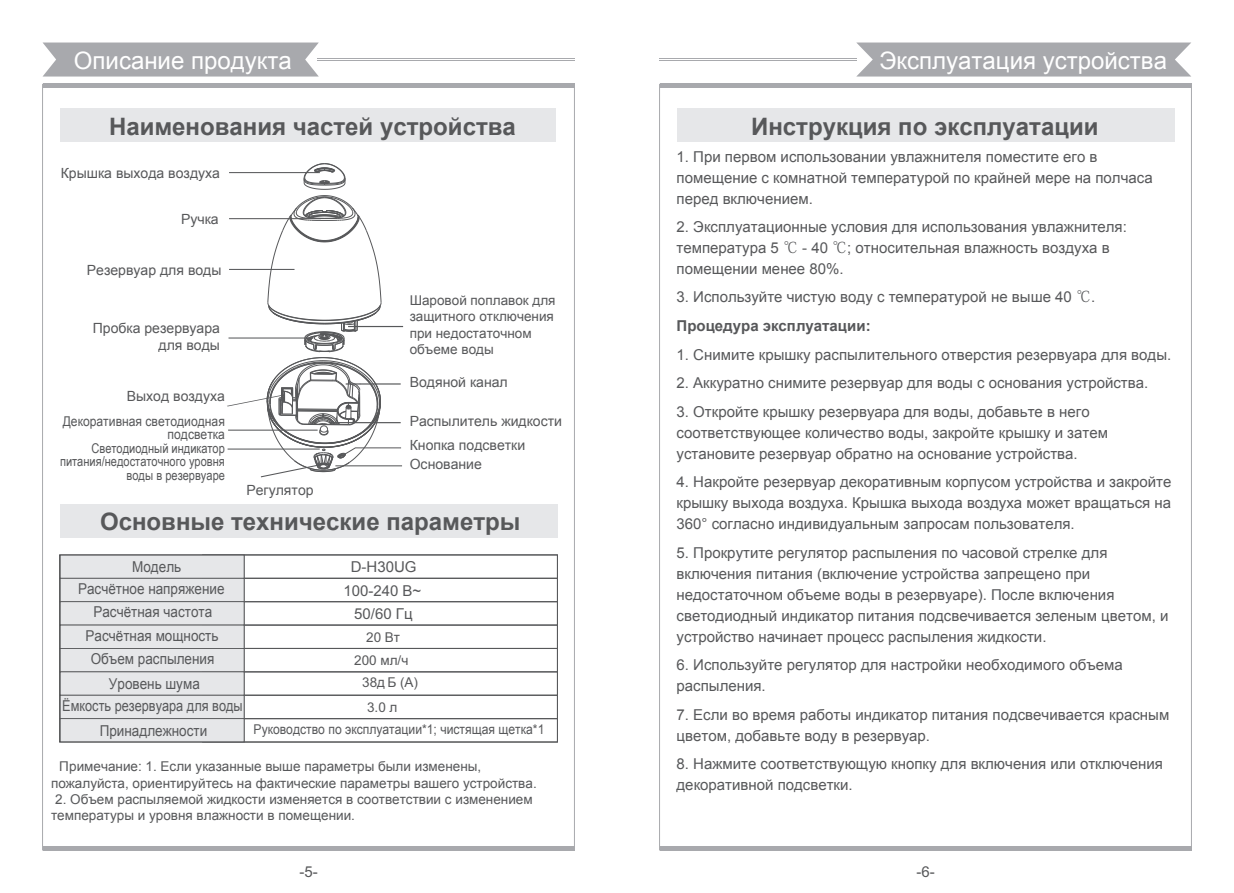
<style>
.page{position:relative;width:1234px;height:893px;background:#fff}
.page>*{position:absolute;margin:0;border:0;box-sizing:border-box;transform-origin:0 0}
.t1{font:700 24px "Arial";color:#57585a}
.t2{font:24px "Arial";color:#fff}
.t3{font:15px/21px "Arial";color:#57585a}
.t4{font:15px/24.6px "Arial";color:#57585a;text-align:center;scale:.9 1}
.t5{font:15px "Arial";color:#57585a;scale:.85 1}
.t6{font:15px "Arial";color:#57585a}
.t7{font:14.1px/24.5px "Arial";color:#57585a}
.t8{font:13.5px/16.2px "Arial";color:#57585a}
.t9{font:13.5px/13.5px "Arial";color:#57585a;text-align:right;scale:.9 1}
.t10{font:13.5px/13.5px "Arial Narrow";color:#57585a;text-align:right}
.s1{font-family:"Koz Min Pr 6 N"}
.s2{font-weight:700}
</style>
<div class="page">
<div style="left:202px;top:578px;width:355px;height:24px;border:1px solid #57585a"></div>
<div style="left:202px;top:601px;width:355px;height:24px;border:1px solid #57585a"></div>
<div style="left:202px;top:625px;width:355px;height:24px;border:1px solid #57585a"></div>
<div style="left:202px;top:648px;width:355px;height:24px;border:1px solid #57585a"></div>
<div style="left:202px;top:695px;width:355px;height:24px;border:1px solid #57585a"></div>
<div style="left:202px;top:718px;width:355px;height:24px;border:1px solid #57585a"></div>
<div style="left:60px;top:555px;width:184px;height:23px;background:#e6e7e9"></div>
<div style="left:60px;top:578px;width:184px;height:24px;background:#e6e7e9;border:1px solid #57585a"></div>
<div style="left:60px;top:601px;width:184px;height:24px;background:#e6e7e9;border:1px solid #57585a"></div>
<div style="left:60px;top:625px;width:184px;height:24px;background:#e6e7e9"></div>
<div style="left:60px;top:648px;width:184px;height:24px;background:#e6e7e9;border:1px solid #57585a"></div>
<div style="left:60px;top:672px;width:184px;height:23px;background:#e6e7e9"></div>
<div style="left:60px;top:695px;width:184px;height:24px;background:#e6e7e9;border:1px solid #57585a"></div>
<div style="left:60px;top:718px;width:184px;height:24px;background:#e6e7e9;border:1px solid #57585a"></div>
<hr style="left:348px;top:326px;width:55px;height:1px;background:#57585a">
<hr style="left:335px;top:465px;width:67px;height:1px;background:#57585a">
<svg style="left:227px;top:163px;width:174px;height:314px"></svg>
<hr style="left:43px;top:84px;width:531px;height:4px;background:#a8a9ad">
<hr style="left:43px;top:846px;width:531px;height:4px;background:#a8a9ad">
<hr style="left:574px;top:84px;width:1px;height:766px;background:#a8a9ad">
<hr style="left:42px;top:84px;width:1px;height:766px;background:#a8a9ad">
<hr style="left:317px;top:58px;width:257px;height:1px;background:#a8a9ad">
<hr style="left:317px;top:61px;width:257px;height:1px;background:#a8a9ad">
<div style="left:61px;top:109px;width:495px;height:33px;background:#e6e7e9"></div>
<svg style="left:43px;top:43px;width:276px;height:34px;background:#adaeb2"></svg>
<div style="left:60px;top:504px;width:497px;height:33px;background:#e6e7e9"></div>
<hr style="left:659px;top:84px;width:532px;height:4px;background:#a8a9ad">
<hr style="left:659px;top:846px;width:532px;height:4px;background:#a8a9ad">
<hr style="left:1190px;top:84px;width:1px;height:766px;background:#a8a9ad">
<hr style="left:659px;top:84px;width:1px;height:766px;background:#a8a9ad">
<hr style="left:659px;top:58px;width:197px;height:1px;background:#a8a9ad">
<hr style="left:659px;top:61px;width:197px;height:1px;background:#a8a9ad">
<div style="left:676px;top:109px;width:498px;height:33px;background:#e6e7e9"></div>
<svg style="left:856px;top:43px;width:334px;height:34px;background:#adaeb1"></svg>
<div style="left:59px;top:554px;width:498px;height:188px;border:1px solid #57585a"></div>
<h1 class="t2" style="left:74px;top:44px;width:219px">Описание продукта</h1>
<h1 class="t1" style="left:109px;top:109px;width:408px">Наименования частей устройства</h1>
<p class="t7" style="left:61px;top:160px;width:161px">Крышка выхода воздуха</p>
<p class="t7" style="left:181px;top:207px;width:39px">Ручка</p>
<p class="t7" style="left:87px;top:258px;width:136px">Резервуар для воды</p>
<p class="t7" style="left:93px;top:320px;width:129px;line-height:16.8px;text-align:right">Пробка резервуара для воды</p>
<p class="t7" style="left:127px;top:384px;width:100px">Выход воздуха</p>
<p class="t9" style="left:63px;top:414px;width:182px">Декоративная светодиодная подсветка</p>
<p class="t10" style="left:60px;top:440px;width:166px">Светодиодный индикатор питания/недостаточного уровня воды в резервуаре</p>
<p class="t7" style="left:246px;top:477px;width:69px">Регулятор</p>
<p class="t8" style="left:409px;top:292px;width:147px">Шаровой поплавок для защитного отключения при недостаточном объеме воды</p>
<p class="t7" style="left:409px;top:370px;width:99px">Водяной канал</p>
<p class="t7" style="left:409px;top:409px;width:154px">Распылитель жидкости<br>Кнопка подсветки</p>
<p class="t7" style="left:409px;top:452px;width:74px">Основание</p>
<h1 class="t1" style="left:100px;top:504px;width:421px">Основные технические параметры</h1>
<p class="t4" style="left:132px;top:554px;width:56px">Модель</p>
<p class="t4" style="left:93px;top:600px;width:133px">Расчётная частота</p>
<p class="t4" style="left:78px;top:576px;width:164px">Расчётное напряжение</p>
<p class="t4" style="left:86px;top:623px;width:149px">Расчётная мощность</p>
<p class="t4" style="left:91px;top:646px;width:139px">Объем распыления<br>Уровень шума</p>
<p class="t6" style="left:350px;top:557px;width:67px">D-H30UG</p>
<p class="t3" style="left:343px;top:580px;width:79px;line-height:23.4px;text-align:center">100-240 В~<br>50/60 Гц</p>
<p class="t8" style="left:354px;top:627px;width:56px;line-height:23.4px;text-align:center">20 Вт<br>200 мл/ч</p>
<p class="t8" style="left:362px;top:675px;width:57px">38д Б (A)</p>
<p class="t5" style="left:62px;top:695px;width:214px">Ёмкость резервуара для воды</p>
<p class="t8" style="left:367px;top:701px;width:32px">3.0 л</p>
<p class="t4" style="left:100px;top:718px;width:121px">Принадлежности</p>
<p class="t9" style="left:253px;top:723px;width:324px">Руководство по эксплуатации*1; чистящая щетка*1</p>
<p class="t8" style="left:51px;top:758px;width:487px;text-indent:8px">Примечание: 1. Если указанные выше параметры были изменены, пожалуйста, ориентируйтесь на фактические параметры вашего устройства.</p>
<p class="t8" style="left:51px;top:791px;width:483px;text-indent:4px">2. Объем распыляемой жидкости изменяется в соответствии с изменением температуры и уровня влажности в помещении.</p>
<p class="t3" style="left:299px;top:863px;width:20px">-5-</p>
<h1 class="t2" style="left:879px;top:44px;width:289px">Эксплуатация устройства</h1>
<h1 class="t1" style="left:751px;top:110px;width:349px">Инструкция по эксплуатации</h1>
<p class="t3" style="left:676px;top:146px;width:477px">1. При первом использовании увлажнителя поместите его в помещение с комнатной температурой по крайней мере на полчаса перед включением.</p>
<p class="t3" style="left:676px;top:217px;width:452px;line-height:20.2px">2. Эксплуатационные условия для использования увлажнителя: температура 5 <span class="s1">℃</span> - 40 <span class="s1">℃</span>; относительная влажность воздуха в</p>
<p class="t3" style="left:676px;top:258px;width:169px">помещении менее 80%.</p>
<p class="t3" style="left:676px;top:282px;width:420px;line-height:29.2px">3. Используйте чистую воду с температурой не выше 40 <span class="s1">℃</span>.<br><span class="s2">Процедура эксплуатации:</span></p>
<p class="t3" style="left:676px;top:344px;width:496px">1. Снимите крышку распылительного отверстия резервуара для воды.</p>
<p class="t3" style="left:676px;top:372px;width:473px">2. Аккуратно снимите резервуар для воды с основания устройства.</p>
<p class="t3" style="left:676px;top:401px;width:433px">3. Откройте крышку резервуара для воды, добавьте в него соответствующее количество воды, закройте крышку и затем установите резервуар обратно на основание устройства.</p>
<p class="t3" style="left:676px;top:471px;width:496px;text-align:justify">4. Накройте резервуар декоративным корпусом устройства и закройте крышку выхода воздуха. Крышка выхода воздуха может вращаться на 360° согласно индивидуальным запросам пользователя.</p>
<p class="t3" style="left:676px;top:542px;width:493px">5. Прокрутите регулятор распыления по часовой стрелке для включения питания (включение устройства запрещено при недостаточном объеме воды в резервуаре). После включения светодиодный индикатор питания подсвечивается зеленым цветом, и устройство начинает процесс распыления жидкости.</p>
<p class="t3" style="left:676px;top:654px;width:447px">6. Используйте регулятор для настройки необходимого объема распыления.</p>
<p class="t3" style="left:676px;top:704px;width:494px">7. Если во время работы индикатор питания подсвечивается красным цветом, добавьте воду в резервуар.</p>
<p class="t3" style="left:676px;top:753px;width:487px">8. Нажмите соответствующую кнопку для включения или отключения декоративной подсветки.</p>
<p class="t3" style="left:916px;top:863px;width:20px">-6-</p>
</div>
